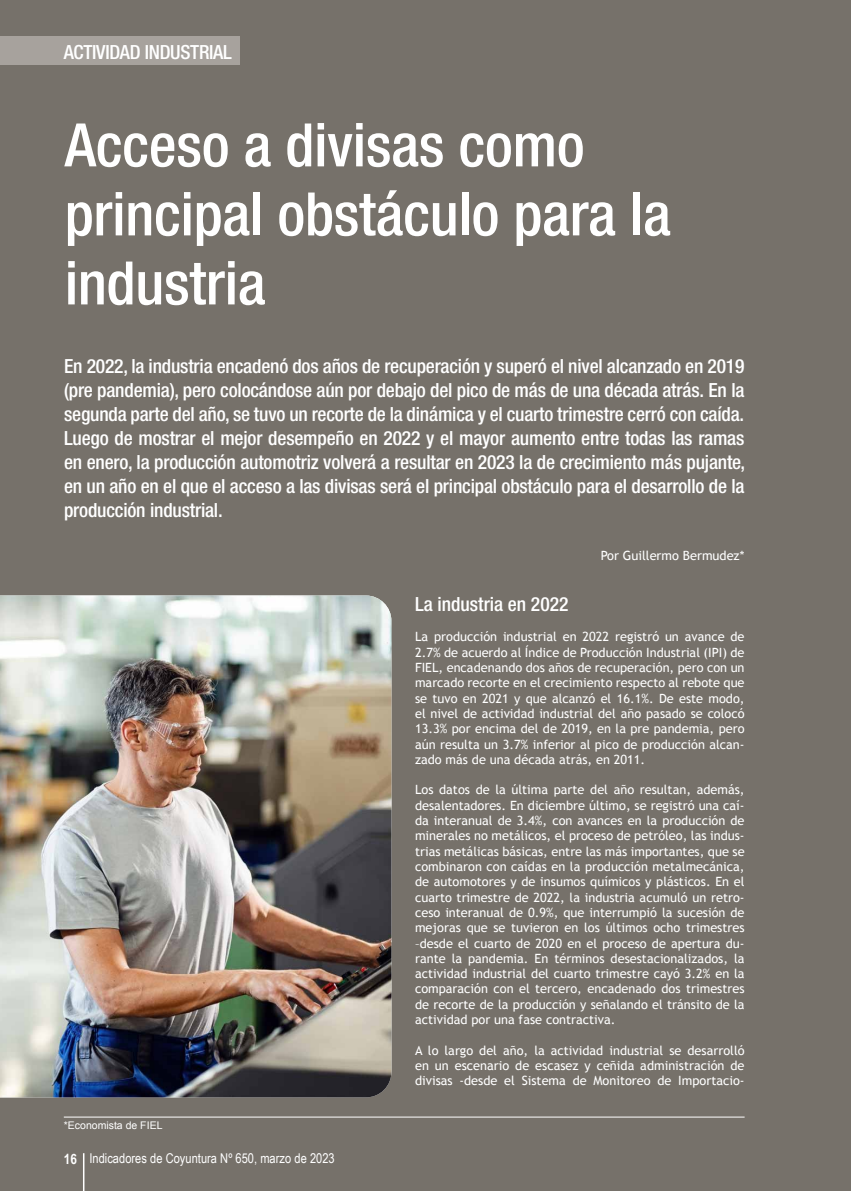
<style>
.page{position:relative;width:851px;height:1191px;background:#fff}
.page>*{position:absolute;margin:0;border:0;box-sizing:border-box;transform-origin:0 0}
.t1{font:500 condensed 60px/69px "Helvetica Neue";letter-spacing:-.005em;color:#fff}
.t2{font:500 condensed 19.5px/24px "Helvetica Neue";letter-spacing:-.01em;color:#fff;text-align:justify}
.t3{font:13.5px "Arial Narrow";letter-spacing:.005em;color:#fff}
.t4{font:12.75px/15.3px "Trebuchet MS";color:#fff;text-align:justify}
.t5{font:10.5px "Arial";color:#fff}
.s1{font-weight:700;font-size:14.25px}
</style>
<div class="page">
<div style="left:0;top:0;width:850px;height:1191px;background:#76716a"></div>
<div style="left:0;top:37px;width:239px;height:28px;background:#a7a29d"></div>
<hr style="left:64px;top:1116px;width:680px;height:1px;background:#fff">
<img style="left:0;top:595px;width:391px;height:502px">
<hr style="left:83px;top:1153px;width:1px;height:38px;background:#fff">
<h2 class="t2" style="left:64px;top:40px;width:169px">ACTIVIDAD INDUSTRIAL</h2>
<h1 class="t1" style="left:65px;top:110px;width:607px">Acceso a divisas como principal obstáculo para la industria</h1>
<p class="t2" style="left:64px;top:353px;width:682px">En 2022, la industria encadenó dos años de recuperación y superó el nivel alcanzado en 2019 (pre pandemia), pero colocándose aún por debajo del pico de más de una década atrás. En la segunda parte del año, se tuvo un recorte de la dinámica y el cuarto trimestre cerró con caída.<br>Luego de mostrar el mejor desempeño en 2022 y el mayor aumento entre todas las ramas en enero, la producción automotriz volverá a resultar en 2023 la de crecimiento más pujante, en un año en el que el acceso a las divisas será el principal obstáculo para el desarrollo de la producción industrial.</p>
<p class="t4" style="left:600px;top:548px;width:145px">Por Guillermo Bermudez*</p>
<p class="t5" style="left:64px;top:1118px;width:100px">*Economista de FIEL</p>
<p class="t3" style="left:64px;top:1148px;width:272px"><span class="s1">16</span> Indicadores de Coyuntura Nº 650, marzo de 2023</p>
<h2 class="t2" style="left:415px;top:591px;width:155px">La industria en 2022</h2>
<p class="t4" style="left:415px;top:629px;width:331px">La producción industrial en 2022 registró un avance de 2.7% de acuerdo al Índice de Producción Industrial (IPI) de FIEL, encadenando dos años de recuperación, pero con un marcado recorte en el crecimiento respecto al rebote que se tuvo en 2021 y que alcanzó el 16.1%. De este modo, el nivel de actividad industrial del año pasado se colocó 13.3% por encima del de 2019, en la pre pandemia, pero aún resulta un 3.7% inferior al pico de producción alcan&shy;zado más de una década atrás, en 2011.</p>
<p class="t4" style="left:415px;top:782px;width:331px">Los datos de la última parte del año resultan, además, desalentadores. En diciembre último, se registró una caí&shy;da interanual de 3.4%, con avances en la producción de minerales no metálicos, el proceso de petróleo, las indus&shy;trias metálicas básicas, entre las más importantes, que se combinaron con caídas en la producción metalmecánica, de automotores y de insumos químicos y plásticos. En el cuarto trimestre de 2022, la industria acumuló un retro&shy;ceso interanual de 0.9%, que interrumpió la sucesión de mejoras que se tuvieron en los últimos ocho trimestres –desde el cuarto de 2020 en el proceso de apertura du&shy;rante la pandemia. En términos desestacionalizados, la actividad industrial del cuarto trimestre cayó 3.2% en la comparación con el tercero, encadenado dos trimestres de recorte de la producción y señalando el tránsito de la actividad por una fase contractiva.</p>
<p class="t4" style="left:415px;top:1042px;width:331px">A lo largo del año, la actividad industrial se desarrolló en un escenario de escasez y ceñida administración de divisas -desde el Sistema de Monitoreo de Importacio-</p>
</div>
